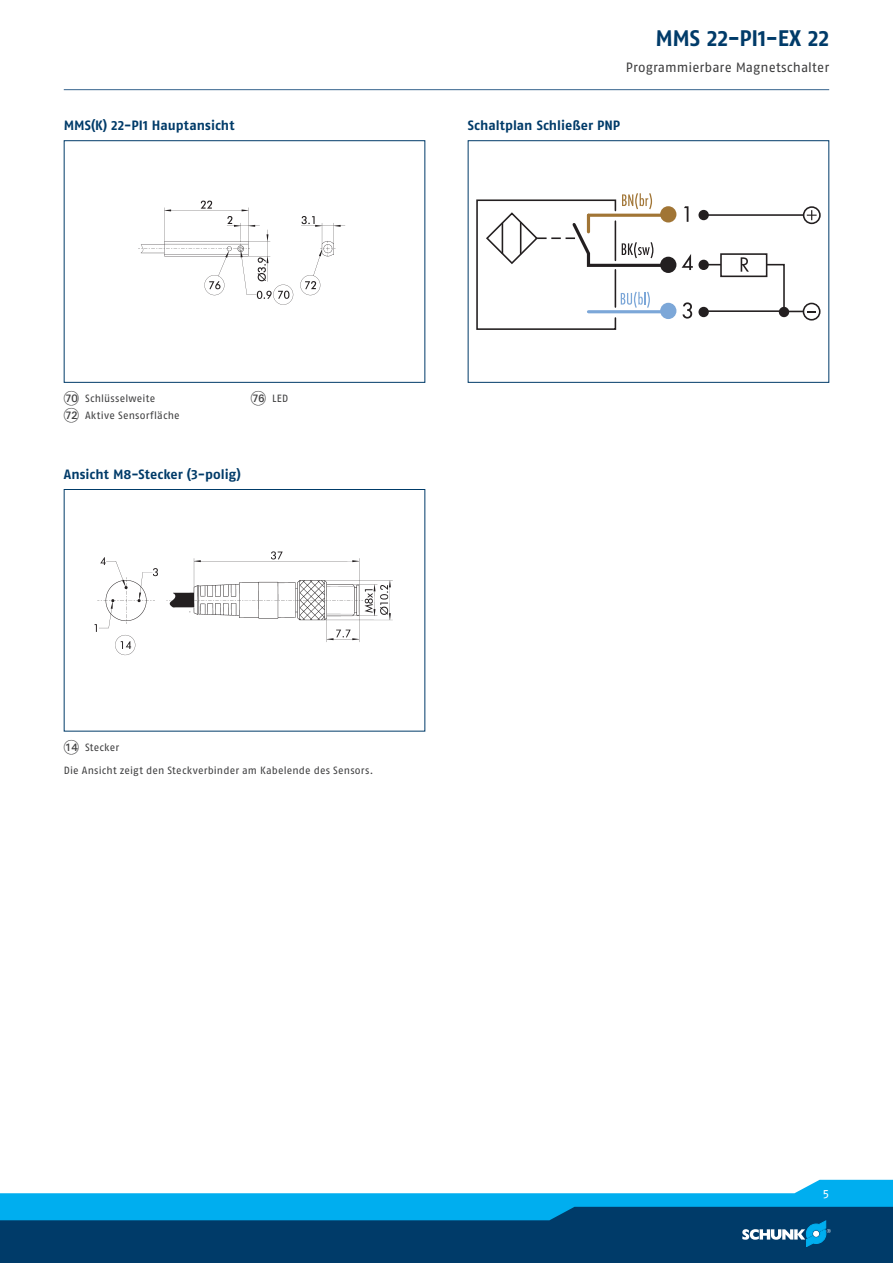
<style>
.page{position:relative;width:893px;height:1263px;background:#fff}
.page>*{position:absolute;margin:0;border:0;box-sizing:border-box;transform-origin:0 0}
.t1{font:700 22.5px "SCHUNK Fago Pro";letter-spacing:-.015em;color:#003b69}
.t2{font:700 13.5px "SCHUNK Fago Pro";letter-spacing:.005em;color:#003b69}
.t3{font:13.5px "SCHUNK Fago Pro";letter-spacing:.005em;color:#3e3e3f}
.t4{font:12px "SCHUNK Fago Pro";color:#fff}
.t5{font:10.5px/17px "SCHUNK Fago Pro";letter-spacing:.015em;color:#3e3e3f}
.s1{font-family:"Deco Numbers LH Circle";font-size:15px}
</style>
<div class="page">
<div style="left:0;top:1202px;width:893px;height:61px;background:#003b69"></div>
<svg style="left:0;top:1180px;width:893px;height:67px"></svg>
<hr style="left:64px;top:89px;width:765px;height:1px;background:#35628d">
<div style="left:64px;top:140px;width:361px;height:243px;border:1px solid #003b69"></div>
<img style="left:138px;top:200px;width:208px;height:105px">
<div style="left:468px;top:140px;width:361px;height:243px;border:1px solid #003b69"></div>
<div style="left:660px;top:206px;width:16px;height:16px;background:#a17535;border-radius:50%"></div>
<div style="left:660px;top:257px;width:16px;height:16px;background:#231f20;border-radius:50%"></div>
<div style="left:660px;top:303px;width:16px;height:16px;background:#7ca7d8;border-radius:50%"></div>
<div style="left:803px;top:303px;width:17px;height:18px;border:2px solid #231f20;border-radius:50%"></div>
<hr style="left:701px;top:214px;width:102px;height:2px;background:#231f20">
<svg style="left:807px;top:210px;width:10px;height:10px"></svg>
<div style="left:803px;top:206px;width:18px;height:18px;border:2px solid #231f20;border-radius:50%"></div>
<div style="left:779px;top:307px;width:10px;height:10px;border:2px solid #231f20;border-radius:50%"></div>
<div style="left:698px;top:307px;width:11px;height:10px;border:2px solid #231f20;border-radius:50%"></div>
<div style="left:698px;top:260px;width:11px;height:10px;border:2px solid #231f20;border-radius:50%"></div>
<div style="left:699px;top:211px;width:9px;height:8px;background:#231f20;border-radius:50%"></div>
<div style="left:698px;top:210px;width:11px;height:10px;border:2px solid #231f20;border-radius:50%"></div>
<div style="left:720px;top:253px;width:47px;height:24px;background:#fff;border:2px solid #231f20"></div>
<svg style="left:700px;top:257px;width:116px;height:57px"></svg>
<svg style="left:684px;top:206px;width:4px;height:16px"></svg>
<svg style="left:683px;top:302px;width:9px;height:17px"></svg>
<svg style="left:682px;top:254px;width:11px;height:16px"></svg>
<svg style="left:476px;top:193px;width:193px;height:137px"></svg>
<div style="left:64px;top:489px;width:361px;height:242px;border:1px solid #003b69"></div>
<img style="left:94px;top:551px;width:299px;height:105px">
<p class="t2" style="left:64px;top:117px;width:172px">MMS(K) 22-PI1 Hauptansicht</p>
<h1 class="t1" style="left:656px;top:24px;width:175px">MMS 22-PI1-EX 22</h1>
<p class="t3" style="left:626px;top:60px;width:205px">Programmierbare Magnetschalter</p>
<p class="t2" style="left:468px;top:117px;width:154px">Schaltplan Schließer PNP</p>
<p class="t5" style="left:64px;top:390px;width:118px"><span class="s1">GT</span> Schlüsselweite<br><span class="s1">GL</span> Aktive Sensorfläche</p>
<p class="t5" style="left:251px;top:390px;width:39px"><span class="s1">GP</span> LED</p>
<p class="t2" style="left:64px;top:466px;width:179px">Ansicht M8-Stecker (3-polig)</p>
<p class="t5" style="left:64px;top:738px;width:57px"><span class="s1">AN</span> Stecker</p>
<p class="t5" style="left:64px;top:762px;width:311px">Die Ansicht zeigt den Steckverbinder am Kabelende des Sensors.</p>
<p class="t4" style="left:823px;top:1186px;width:8px">5</p>
</div>
